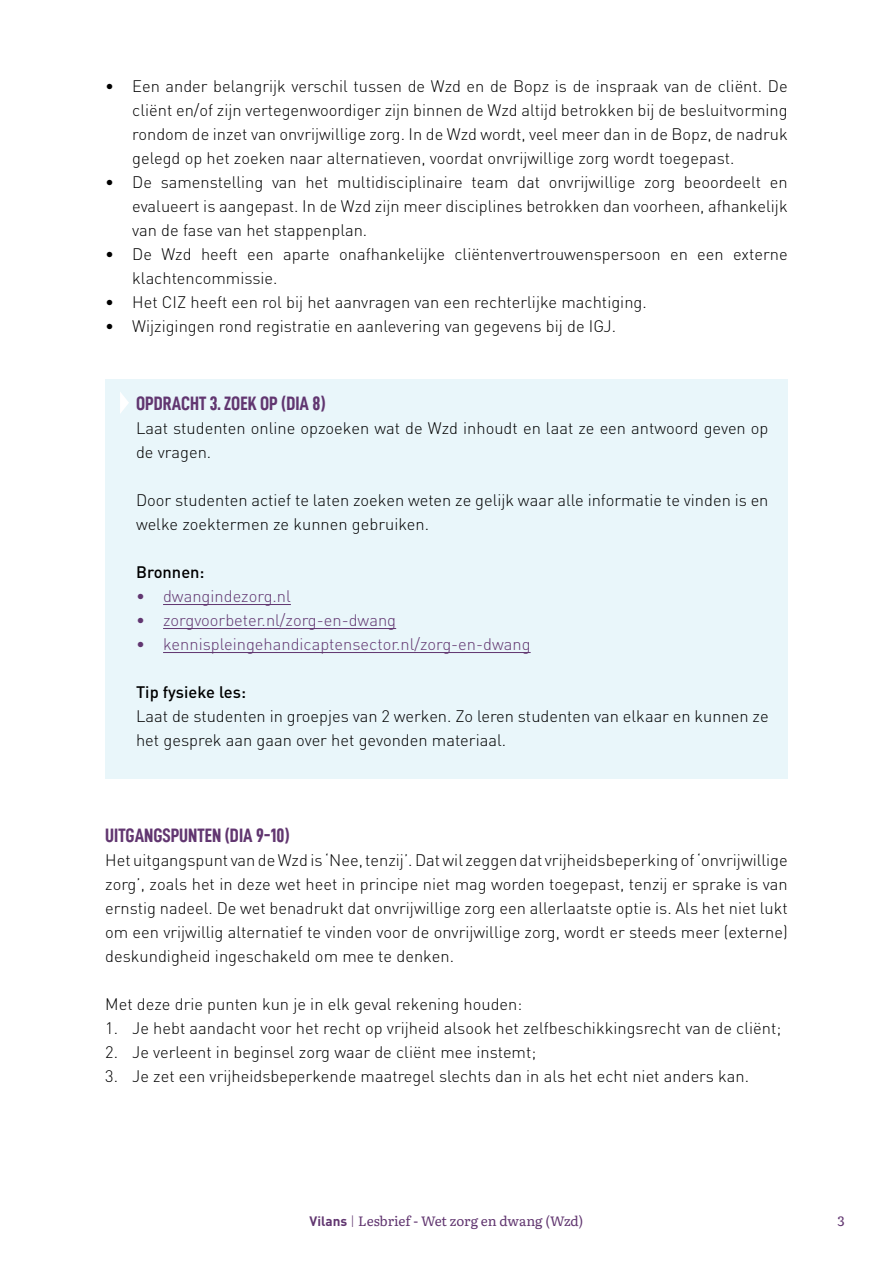
<style>
.page{position:relative;width:893px;height:1263px;background:#fff}
.page>*{position:absolute;margin:0;border:0;box-sizing:border-box;transform-origin:0 0}
.t1{font:19.5px "D DIN Condensed Bold";color:#613670}
.t2{font:300 16.5px/24px "DIN Pro";color:#000}
.t3{font:300 16.5px "DIN Pro";color:#613670}
.t4{font:500 16.5px "DIN Pro";color:#000}
.t5{font:13.5px "Literata";color:#613670}
.s1{font-family:"DIN Pro";font-weight:700}
.s2{font-family:"DIN Pro";font-weight:300}
</style>
<div class="page">
<div style="left:105px;top:379px;width:683px;height:399px;background:#e9f6fa"></div>
<svg style="left:120px;top:392px;width:9px;height:21px"></svg>
<hr style="left:163px;top:604px;width:128px;height:1px;background:#613670">
<hr style="left:163px;top:628px;width:233px;height:1px;background:#613670">
<hr style="left:163px;top:652px;width:368px;height:1px;background:#613670">
<p class="t2" style="left:132px;top:73px;width:657px;text-align:justify;text-indent:-27px">• Een ander belangrijk verschil tussen de Wzd en de Bopz is de inspraak van de cliënt. De cliënt en/of zijn vertegenwoordiger zijn binnen de Wzd altijd betrokken bij de besluitvorming rondom de inzet van onvrijwillige zorg. In de Wzd wordt, veel meer dan in de Bopz, de nadruk gelegd op het zoeken naar alternatieven, voordat onvrijwillige zorg wordt toegepast.</p>
<p class="t2" style="left:132px;top:169px;width:657px;text-align:justify;text-indent:-27px">• De samenstelling van het multidisciplinaire team dat onvrijwillige zorg beoordeelt en evalueert is aangepast. In de Wzd zijn meer disciplines betrokken dan voorheen, afhankelijk van de fase van het stappenplan.</p>
<p class="t2" style="left:132px;top:241px;width:657px;text-indent:-27px">• De Wzd heeft een aparte onafhankelijke cliëntenvertrouwenspersoon en een externe klachtencommissie.</p>
<p class="t2" style="left:105px;top:289px;width:543px">• Het CIZ heeft een rol bij het aanvragen van een rechterlijke machtiging.</p>
<p class="t2" style="left:105px;top:313px;width:512px">• Wijzigingen rond registratie en aanlevering van gegevens bij de IGJ.</p>
<p class="t1" style="left:136px;top:393px;width:191px">OPDRACHT 3. ZOEK OP (DIA 8)</p>
<p class="t2" style="left:136px;top:416px;width:634px">Laat studenten online opzoeken wat de Wzd inhoudt en laat ze een antwoord geven op de vragen.</p>
<p class="t2" style="left:136px;top:488px;width:634px">Door studenten actief te laten zoeken weten ze gelijk waar alle informatie te vinden is en welke zoektermen ze kunnen gebruiken.</p>
<p class="t4" style="left:136px;top:561px;width:70px">Bronnen:</p>
<p class="t3" style="left:136px;top:585px;width:156px">• dwangindezorg.nl</p>
<p class="t3" style="left:136px;top:609px;width:262px">• zorgvoorbeter.nl/zorg-en-dwang</p>
<p class="t3" style="left:136px;top:633px;width:396px">• kennispleingehandicaptensector.nl/zorg-en-dwang</p>
<p class="t4" style="left:136px;top:681px;width:111px">Tip fysieke les:</p>
<p class="t2" style="left:136px;top:704px;width:634px">Laat de studenten in groepjes van 2 werken. Zo leren studenten van elkaar en kunnen ze het gesprek aan gaan over het gevonden materiaal.</p>
<p class="t1" style="left:105px;top:824px;width:186px">UITGANGSPUNTEN (DIA 9-10)</p>
<p class="t2" style="left:105px;top:847px;width:684px;text-align:justify">Het uitgangspunt van de Wzd is ‘Nee, tenzij’. Dat wil zeggen dat vrijheidsbeperking of ‘onvrijwillige zorg’, zoals het in deze wet heet in principe niet mag worden toegepast, tenzij er sprake is van ernstig nadeel. De wet benadrukt dat onvrijwillige zorg een allerlaatste optie is. Als het niet lukt om een vrijwillig alternatief te vinden voor de onvrijwillige zorg, wordt er steeds meer (externe) deskundigheid ingeschakeld om mee te denken.</p>
<p class="t2" style="left:105px;top:991px;width:419px">Met deze drie punten kun je in elk geval rekening houden:</p>
<p class="t2" style="left:105px;top:1015px;width:677px">1. Je hebt aandacht voor het recht op vrijheid alsook het zelfbeschikkingsrecht van de cliënt;</p>
<p class="t2" style="left:105px;top:1039px;width:433px">2. Je verleent in beginsel zorg waar de cliënt mee instemt;</p>
<p class="t2" style="left:105px;top:1063px;width:645px">3. Je zet een vrijheidsbeperkende maatregel slechts dan in als het echt niet anders kan.</p>
<p class="t5" style="left:310px;top:1211px;width:275px"><span class="s1">Vilans</span> <span class="s2">|</span> Lesbrief - Wet zorg en dwang (Wzd)</p>
<p class="t5" style="left:837px;top:1210px;width:9px">3</p>
</div>
